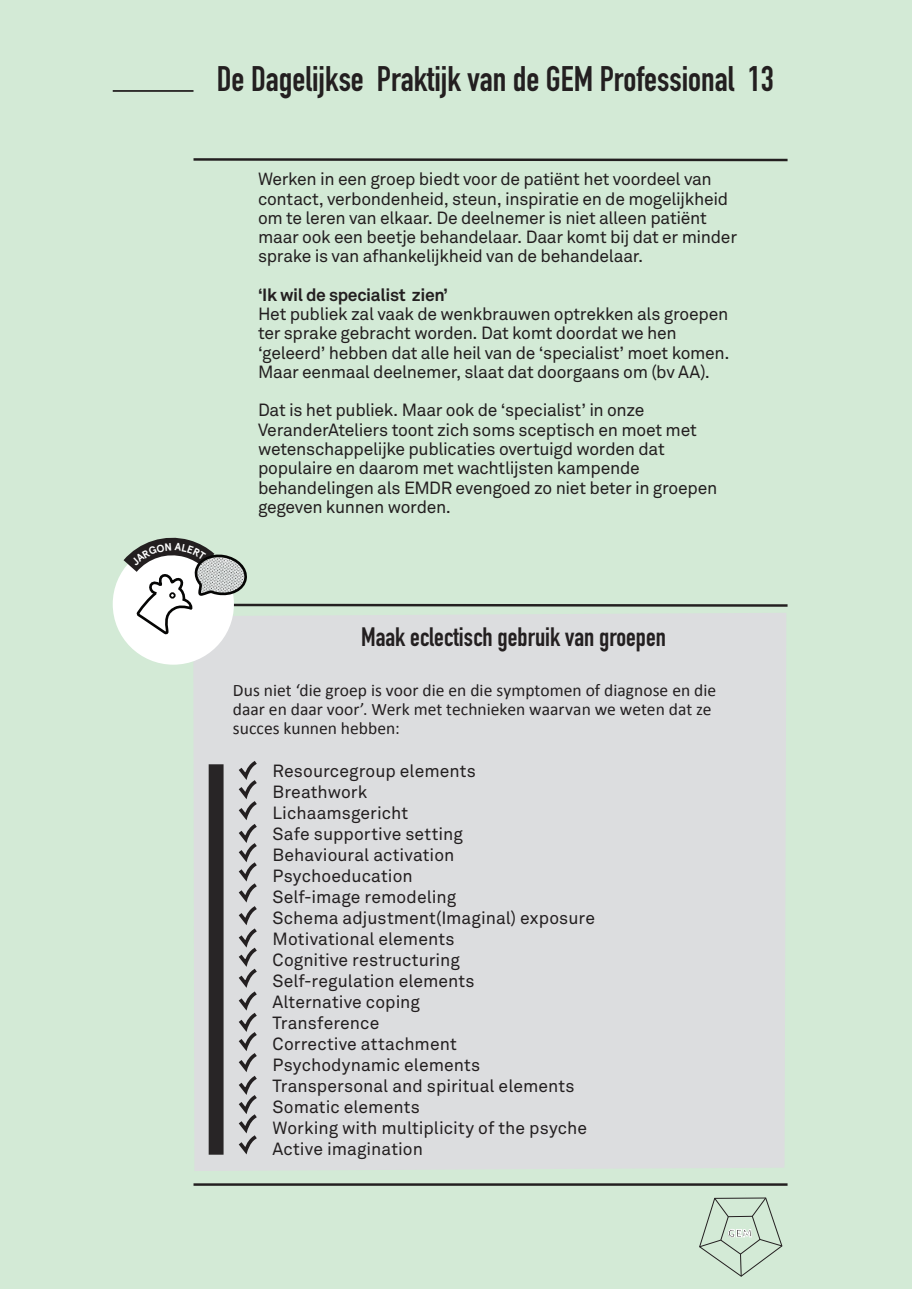
<style>
.page{position:relative;width:913px;height:1290px;background:#fff}
.page>*{position:absolute;margin:0;border:0;box-sizing:border-box;transform-origin:0 0}
.t1{font:700 35px "DIN Condensed";color:#231f20}
.bodytext{font:700 26.25px "DIN Condensed";color:#231f20}
.bodytext-2{font:17.5px/19.2px "Akkurat Std";letter-spacing:-.01em;color:#231f20}
.bodytext-3{font:17.5px/19.2px "Calibri";color:#231f20}
.bodytext-4{font:700 17.5px "Akkurat Std";letter-spacing:-.02em;color:#231f20}
.t2{font:700 10.5px "Ubuntu";color:#231f20}
</style>
<div class="page">
<div style="left:0;top:1px;width:912px;height:1288px;background:#d3ead6"></div>
<hr style="left:193px;top:1183px;width:594px;height:3px;background:#231f20">
<svg style="left:699px;top:1197px;width:84px;height:80px"></svg>
<div style="left:194px;top:633px;width:592px;height:538px;background:#dcdddf"></div>
<div style="left:209px;top:764px;width:15px;height:390px;background:#282526"></div>
<svg style="left:236px;top:758px;width:23px;height:403px"></svg>
<hr style="left:113px;top:90px;width:80px;height:2px;background:#231f20">
<svg style="left:193px;top:158px;width:595px;height:4px"></svg>
<div style="left:113px;top:543px;width:121px;height:122px;background:#fff;border-radius:50%"></div>
<svg style="left:120px;top:539px;width:668px;height:94px"></svg>
<p class="t1" style="left:217px;top:55px;width:559px">De Dagelijkse Praktijk van de GEM Professional 13</p>
<p class="bodytext-2" style="left:258px;top:170px;width:480px">Werken in een groep biedt voor de patiënt het voordeel van contact, verbondenheid, steun, inspiratie en de mogelijkheid om te leren van elkaar. De deelnemer is niet alleen patiënt maar ook een beetje behandelaar. Daar komt bij dat er minder sprake is van afhankelijkheid van de behandelaar.</p>
<p class="bodytext-4" style="left:258px;top:284px;width:191px">‘Ik wil de specialist zien’</p>
<p class="bodytext-2" style="left:258px;top:305px;width:472px">Het publiek zal vaak de wenkbrauwen optrekken als groepen</p>
<p class="bodytext-2" style="left:258px;top:324px;width:420px">ter sprake gebracht worden. Dat komt doordat we hen</p>
<p class="bodytext-2" style="left:258px;top:343px;width:473px">‘geleerd’ hebben dat alle heil van de ‘specialist’ moet komen.</p>
<p class="bodytext-2" style="left:258px;top:362px;width:453px">Maar eenmaal deelnemer, slaat dat doorgaans om (bv AA).</p>
<p class="bodytext-2" style="left:258px;top:401px;width:388px">Dat is het publiek. Maar ook de ‘specialist’ in onze</p>
<p class="bodytext-2" style="left:258px;top:420px;width:440px">VeranderAteliers toont zich soms sceptisch en moet met</p>
<p class="bodytext-2" style="left:258px;top:439px;width:408px">wetenschappelijke publicaties overtuigd worden dat</p>
<p class="bodytext-2" style="left:258px;top:459px;width:383px">populaire en daarom met wachtlijsten kampende</p>
<p class="bodytext-2" style="left:258px;top:478px;width:461px">behandelingen als EMDR evengoed zo niet beter in groepen</p>
<p class="bodytext-2" style="left:258px;top:497px;width:195px">gegeven kunnen worden.</p>
<p class="bodytext" style="left:361px;top:619px;width:306px">Maak eclectisch gebruik van groepen</p>
<p class="bodytext-3" style="left:233px;top:680px;width:485px">Dus niet ‘die groep is voor die en die symptomen of diagnose en die daar en daar voor’. Werk met technieken waarvan we weten dat ze succes kunnen hebben:</p>
<p class="bodytext-2" style="left:273px;top:761px;width:205px">Resourcegroup elements</p>
<p class="bodytext-2" style="left:273px;top:782px;width:96px">Breathwork</p>
<p class="bodytext-2" style="left:273px;top:803px;width:137px">Lichaamsgericht</p>
<p class="bodytext-2" style="left:273px;top:824px;width:192px">Safe supportive setting</p>
<p class="bodytext-2" style="left:273px;top:845px;width:183px">Behavioural activation</p>
<p class="bodytext-2" style="left:273px;top:866px;width:142px">Psychoeducation</p>
<p class="bodytext-2" style="left:273px;top:887px;width:185px">Self-image remodeling</p>
<p class="bodytext-2" style="left:273px;top:908px;width:324px">Schema adjustment(Imaginal) exposure</p>
<p class="bodytext-2" style="left:273px;top:929px;width:183px">Motivational elements</p>
<p class="bodytext-2" style="left:273px;top:950px;width:189px">Cognitive restructuring</p>
<p class="bodytext-2" style="left:273px;top:971px;width:204px">Self-regulation elements</p>
<p class="bodytext-2" style="left:273px;top:992px;width:149px">Alternative coping</p>
<p class="bodytext-2" style="left:273px;top:1013px;width:108px">Transference</p>
<p class="bodytext-2" style="left:273px;top:1034px;width:186px">Corrective attachment</p>
<p class="bodytext-2" style="left:273px;top:1055px;width:209px">Psychodynamic elements</p>
<p class="bodytext-2" style="left:273px;top:1076px;width:304px">Transpersonal and spiritual elements</p>
<p class="bodytext-2" style="left:273px;top:1097px;width:149px">Somatic elements</p>
<p class="bodytext-2" style="left:273px;top:1118px;width:316px">Working with multiplicity of the psyche</p>
<p class="bodytext-2" style="left:273px;top:1139px;width:152px">Active imagination</p>
<p class="t2" style="left:728px;top:1227px;width:25px">GEM</p>
</div>
